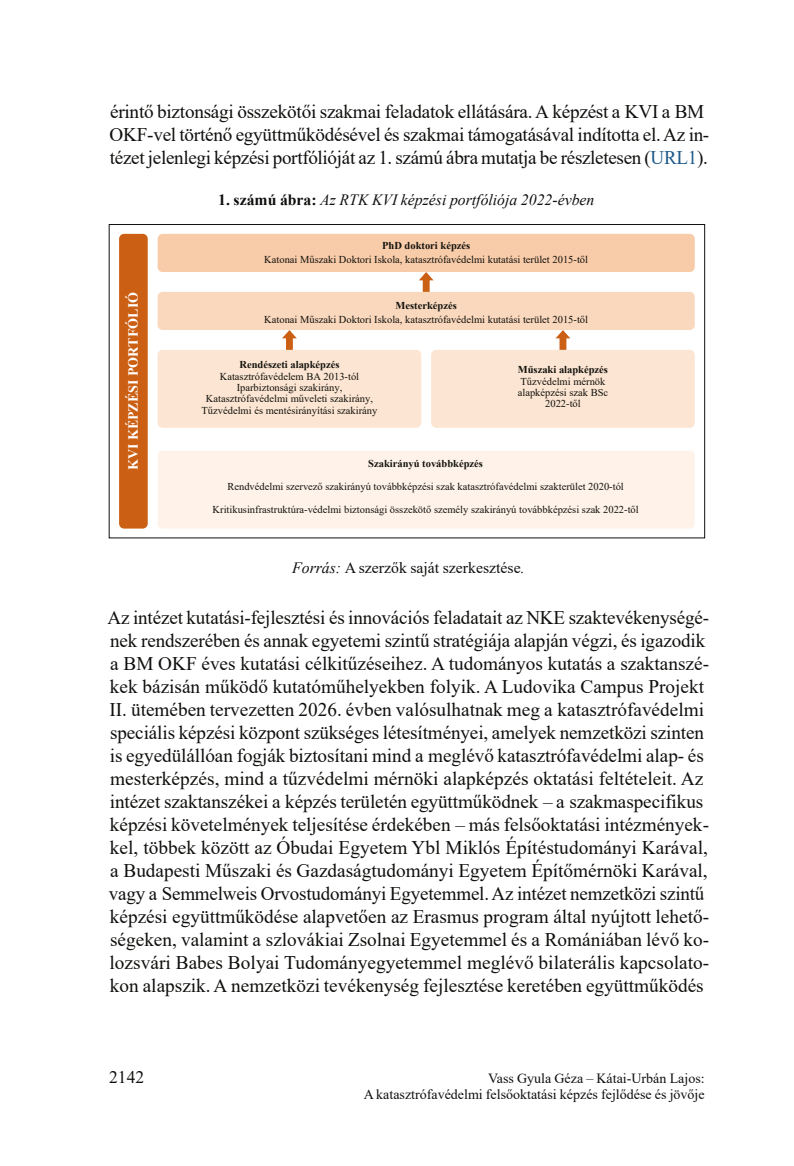
<style>
.page{position:relative;width:794px;height:1166px;background:#fff}
.page>*{position:absolute;margin:0;border:0;box-sizing:border-box;transform-origin:0 0}
.t1{font:19.25px/22.9px "Times New Roman";color:#0f0f0d}
.t2{font:17.5px "Times New Roman";color:#0f0f0d}
.t3{font:italic 15.75px "Times New Roman";color:#0f0f0d}
.t4{font:15.75px "Times New Roman";color:#0f0f0d}
.t5{font:14px/15.8px "Times New Roman";color:#0f0f0d;text-align:right}
.t6{font:700 14px "Times New Roman";color:#fff}
.t7{font:10.5px/11.4px "Times New Roman";color:#12120d;text-align:center}
.t8{font:700 10.5px "Times New Roman";color:#12120d}
.s1{color:#1e5a8a}
.s2{font-weight:700;font-style:normal}
.s3{font-style:italic}
</style>
<div class="page">
<div style="left:119px;top:234px;width:29px;height:294px;background:#cb5f13;border-radius:5px"></div>
<div style="left:158px;top:234px;width:536px;height:38px;background:#f8cba9;border-radius:5px"></div>
<div style="left:158px;top:292px;width:536px;height:38px;background:#fad8bd;border-radius:5px"></div>
<div style="left:158px;top:350px;width:263px;height:78px;background:#fce5d2;border-radius:5px"></div>
<div style="left:431px;top:350px;width:263px;height:78px;background:#fce5d2;border-radius:5px"></div>
<div style="left:158px;top:451px;width:536px;height:77px;background:#fef2e9;border-radius:5px"></div>
<svg style="left:419px;top:272px;width:14px;height:20px"></svg>
<svg style="left:282px;top:330px;width:15px;height:20px"></svg>
<svg style="left:555px;top:330px;width:15px;height:20px"></svg>
<p class="t1" style="left:110px;top:100px;width:601px">érintő biztonsági összekötői szakmai feladatok ellátására. A képzést a KVI a BM<br>OKF-vel történő együttműködésével és szakmai támogatásával indította el. Az in&shy;tézet jelenlegi képzési portfólióját az 1. számú ábra mutatja be részletesen (<span class="s1">URL1</span>).</p>
<p class="t3" style="left:218px;top:189px;width:378px"><span class="s2">1. számú ábra:</span> Az RTK KVI képzési portfóliója 2022-évben</p>
<p class="t8" style="left:382px;top:238px;width:90px">PhD doktori képzés</p>
<p class="t7" style="left:264px;top:254px;width:325px">Katonai Műszaki Doktori Iskola, katasztrófavédelmi kutatási terület 2015-től</p>
<p class="t6" style="left:123px;top:470px;width:180px;rotate:-90deg">KVI KÉPZÉSI PORTFÓLIÓ</p>
<p class="t8" style="left:395px;top:298px;width:63px">Mesterképzés</p>
<p class="t7" style="left:264px;top:313px;width:325px">Katonai Műszaki Doktori Iskola, katasztrófavédelmi kutatási terület 2015-től</p>
<p class="t8" style="left:239px;top:357px;width:102px">Rendészeti alapképzés</p>
<p class="t7" style="left:201px;top:370px;width:177px">Katasztrófavédelem BA 2013-tól Iparbiztonsági szakirány, Katasztrófavédelmi műveleti szakirány, Tűzvédelmi és mentésirányítási szakirány</p>
<p class="t8" style="left:518px;top:362px;width:92px">Műszaki alapképzés</p>
<p class="t7" style="left:518px;top:375px;width:92px">Tűzvédelmi mérnök alapképzési szak BSc<br>2022-től</p>
<p class="t8" style="left:368px;top:456px;width:116px">Szakirányú továbbképzés</p>
<p class="t7" style="left:213px;top:474px;width:428px;line-height:22.8px">Rendvédelmi szervező szakirányú továbbképzési szak katasztrófavédelmi szakterület 2020-tól<br>Kritikusinfrastruktúra-védelmi biztonsági összekötő személy szakirányú továbbképzési szak 2022-től</p>
<p class="t4" style="left:292px;top:557px;width:234px"><span class="s3">Forrás:</span> A szerzők saját szerkesztése<span class="s3">.</span></p>
<p class="t1" style="left:107px;top:606px;width:603px">Az intézet kutatási-fejlesztési és innovációs feladatait az NKE szaktevékenységé&shy;nek rendszerében és annak egyetemi szintű stratégiája alapján végzi, és igazodik a BM OKF éves kutatási célkitűzéseihez. A tudományos kutatás a szaktanszé&shy;kek bázisán működő kutatóműhelyekben folyik. A Ludovika Campus Projekt II. ütemében tervezetten 2026. évben valósulhatnak meg a katasztrófavédelmi speciális képzési központ szükséges létesítményei, amelyek nemzetközi szinten is egyedülállóan fogják biztosítani mind a meglévő katasztrófavédelmi alap- és mesterképzés, mind a tűzvédelmi mérnöki alapképzés oktatási feltételeit. Az intézet szaktanszékei a képzés területén együttműködnek – a szakmaspecifikus képzési követelmények teljesítése érdekében – más felsőoktatási intézmények&shy;kel, többek között az Óbudai Egyetem Ybl Miklós Építéstudományi Karával, a Budapesti Műszaki és Gazdaságtudományi Egyetem Építőmérnöki Karával, vagy a Semmelweis Orvostudományi Egyetemmel. Az intézet nemzetközi szintű képzési együttműködése alapvetően az Erasmus program által nyújtott lehető&shy;ségeken, valamint a szlovákiai Zsolnai Egyetemmel és a Romániában lévő ko&shy;lozsvári Babes Bolyai Tudományegyetemmel meglévő bilaterális kapcsolato&shy;kon alapszik. A nemzetközi tevékenység fejlesztése keretében együttműködés</p>
<p class="t2" style="left:109px;top:1065px;width:36px">2142</p>
<p class="t5" style="left:364px;top:1070px;width:342px">Vass Gyula Géza – Kátai-Urbán Lajos:<br>A katasztrófavédelmi felsőoktatási képzés fejlődése és jövője</p>
</div>
